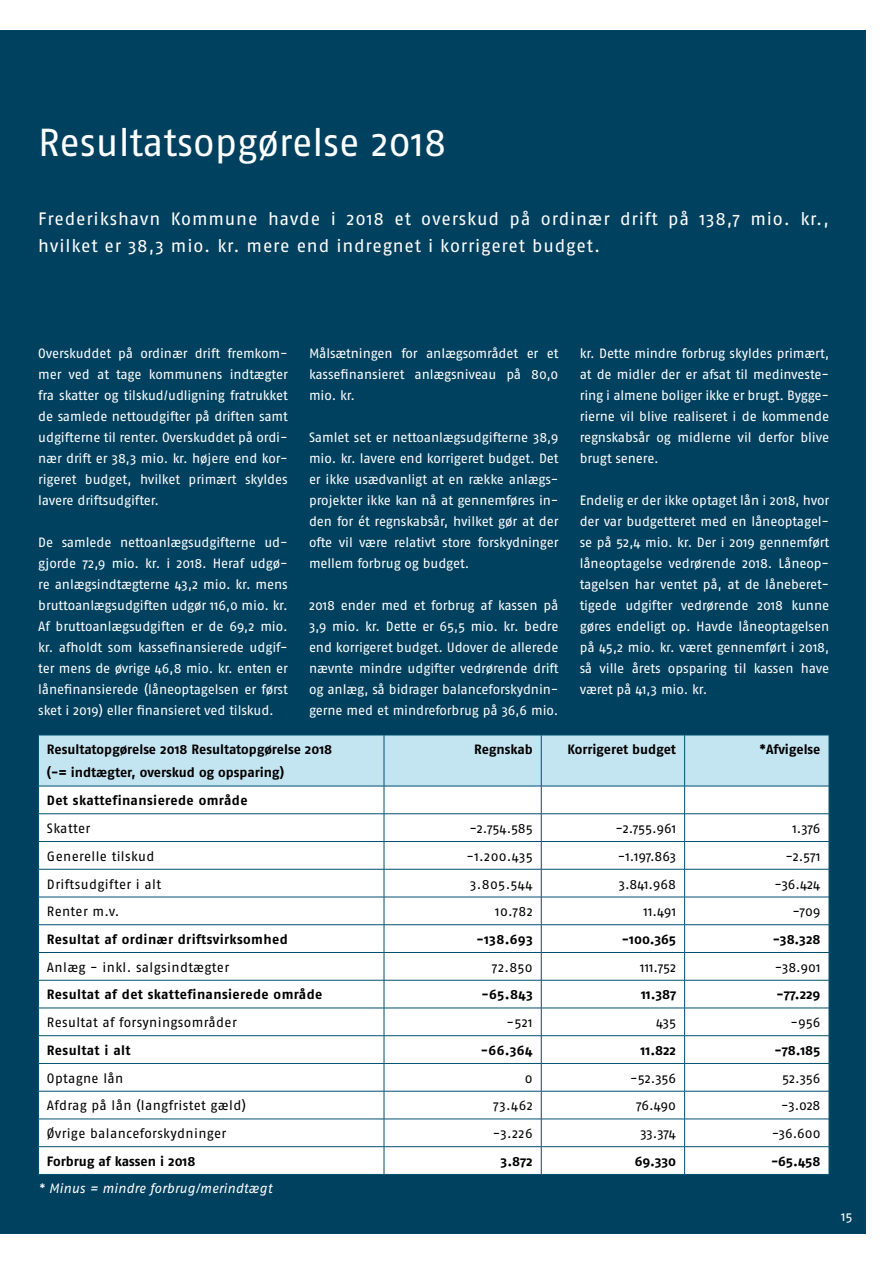
<style>
.page{position:relative;width:893px;height:1263px;background:#fff}
.page>*{position:absolute;margin:0;border:0;box-sizing:border-box;transform-origin:0 0}
.H1_øvrige_sider{font:39px "Fago Pro";letter-spacing:-.005em;color:#fff}
.Underoverskrifter{font:18px/27px "Fago Pro";letter-spacing:.045em;color:#fff}
.Brød_øvrig{font:13.5px/21px "Fago Pro";letter-spacing:-.01em;color:#fff;text-align:justify}
.t1{font:13.5px "Fago Pro";letter-spacing:.02em;color:#000}
.t2{font:700 13.5px/22.5px "Fago Pro";color:#000}
.t3{font:700 13.5px "Fago Pro";letter-spacing:.025em;color:#000}
.t4{font:italic 13.5px "Fago Pro";letter-spacing:.005em;color:#fff}
</style>
<div class="page">
<div style="left:0;top:30px;width:865px;height:1203px;background:#00415f"></div>
<hr style="left:38px;top:1174px;width:346px;height:1px;background:#005070">
<hr style="left:384px;top:1174px;width:157px;height:1px;background:#005070">
<hr style="left:541px;top:1174px;width:144px;height:1px;background:#005070">
<hr style="left:685px;top:1174px;width:144px;height:1px;background:#005070">
<svg style="left:38px;top:735px;width:791px;height:439px;background:#eef5f8"></svg>
<hr style="left:38px;top:869px;width:346px;height:1px;background:#005070">
<hr style="left:384px;top:869px;width:157px;height:1px;background:#005070">
<hr style="left:541px;top:869px;width:144px;height:1px;background:#005070">
<hr style="left:685px;top:869px;width:144px;height:1px;background:#005070">
<div style="left:298px;top:759px;width:73px;height:25px;background:#c3e4f1"></div>
<h1 class="H1_øvrige_sider" style="left:38px;top:119px;width:410px">Resultatsopgørelse 2018</h1>
<h2 class="Underoverskrifter" style="left:38px;top:205px;width:792px">Frederikshavn Kommune havde i 2018 et overskud på ordinær drift på 138,7 mio. kr., hvilket er 38,3 mio. kr. mere end indregnet i korrigeret budget.</h2>
<p class="Brød_øvrig" style="left:38px;top:343px;width:251px">Overskuddet på ordinær drift fremkom&shy;mer ved at tage kommunens indtægter fra skatter og tilskud/udligning fratrukket de samlede nettoudgifter på driften samt udgifterne til renter. Overskuddet på ordi&shy;nær drift er 38,3 mio. kr. højere end kor&shy;rigeret budget, hvilket primært skyldes lavere driftsudgifter.</p>
<p class="Brød_øvrig" style="left:38px;top:532px;width:251px">De samlede nettoanlægsudgifterne ud&shy;gjorde 72,9 mio. kr. i 2018. Heraf udgø&shy;re anlægsindtægterne 43,2 mio. kr. mens bruttoanlægsudgiften udgør 116,0 mio. kr.</p>
<p class="Brød_øvrig" style="left:38px;top:616px;width:251px">Af bruttoanlægsudgiften er de 69,2 mio. kr. afholdt som kassefinansierede udgif&shy;ter mens de øvrige 46,8 mio. kr. enten er lånefinansierede (låneoptagelsen er først sket i 2019) eller finansieret ved tilskud.</p>
<p class="Brød_øvrig" style="left:309px;top:343px;width:251px">Målsætningen for anlægsområdet er et kassefinansieret anlægsniveau på 80,0 mio. kr.</p>
<p class="Brød_øvrig" style="left:309px;top:427px;width:251px">Samlet set er nettoanlægsudgifterne 38,9 mio. kr. lavere end korrigeret budget. Det er ikke usædvanligt at en række anlægs&shy;projekter ikke kan nå at gennemføres in&shy;den for ét regnskabsår, hvilket gør at der ofte vil være relativt store forskydninger mellem forbrug og budget.</p>
<p class="Brød_øvrig" style="left:309px;top:595px;width:251px">2018 ender med et forbrug af kassen på 3,9 mio. kr. Dette er 65,5 mio. kr. bedre end korrigeret budget. Udover de allerede nævnte mindre udgifter vedrørende drift og anlæg, så bidrager balanceforskydnin&shy;gerne med et mindreforbrug på 36,6 mio.</p>
<p class="Brød_øvrig" style="left:580px;top:343px;width:251px">kr. Dette mindre forbrug skyldes primært, at de midler der er afsat til medinveste&shy;ring i almene boliger ikke er brugt. Bygge&shy;rierne vil blive realiseret i de kommende regnskabsår og midlerne vil derfor blive brugt senere.</p>
<p class="Brød_øvrig" style="left:580px;top:490px;width:251px">Endelig er der ikke optaget lån i 2018, hvor der var budgetteret med en låneoptagel&shy;se på 52,4 mio. kr. Der i 2019 gennemført låneoptagelse vedrørende 2018. Låneop&shy;tagelsen har ventet på, at de låneberet&shy;tigede udgifter vedrørende 2018 kunne gøres endeligt op. Havde låneoptagelsen på 45,2 mio. kr. været gennemført i 2018, så ville årets opsparing til kassen have været på 41,3 mio. kr.</p>
<p class="t2" style="left:47px;top:738px;width:287px">Resultatopgørelse 2018 Resultatopgørelse 2018 (-= indtægter, overskud og opsparing)</p>
<p class="t2" style="left:474px;top:738px;width:60px">Regnskab</p>
<p class="t2" style="left:567px;top:738px;width:110px">Korrigeret budget</p>
<p class="t2" style="left:760px;top:738px;width:62px">*Afvigelse</p>
<p class="t3" style="left:47px;top:792px;width:202px">Det skattefinansierede område</p>
<p class="t1" style="left:47px;top:820px;width:45px">Skatter</p>
<p class="t1" style="left:470px;top:820px;width:65px">-2.754.585</p>
<p class="t1" style="left:615px;top:820px;width:62px">-2.755.961</p>
<p class="t1" style="left:792px;top:820px;width:30px">1.376</p>
<p class="t1" style="left:47px;top:848px;width:109px">Generelle tilskud</p>
<p class="t1" style="left:466px;top:848px;width:68px">-1.200.435</p>
<p class="t1" style="left:618px;top:848px;width:60px">-1.197.863</p>
<p class="t1" style="left:785px;top:848px;width:37px">-2.571</p>
<p class="t1" style="left:47px;top:876px;width:116px">Driftsudgifter i alt</p>
<p class="t1" style="left:470px;top:876px;width:64px">3.805.544</p>
<p class="t1" style="left:619px;top:876px;width:59px">3.841.968</p>
<p class="t1" style="left:774px;top:876px;width:48px">-36.424</p>
<p class="t1" style="left:47px;top:903px;width:74px">Renter m.v.</p>
<p class="t1" style="left:495px;top:903px;width:39px">10.782</p>
<p class="t1" style="left:644px;top:903px;width:34px">11.491</p>
<p class="t1" style="left:792px;top:903px;width:30px">-709</p>
<p class="t3" style="left:47px;top:931px;width:242px">Resultat af ordinær driftsvirksomhed</p>
<p class="t2" style="left:476px;top:928px;width:58px">-138.693</p>
<p class="t2" style="left:622px;top:928px;width:56px">-100.365</p>
<p class="t2" style="left:773px;top:928px;width:49px">-38.328</p>
<p class="t1" style="left:47px;top:959px;width:184px">Anlæg - inkl. salgsindtægter</p>
<p class="t1" style="left:492px;top:959px;width:42px">72.850</p>
<p class="t1" style="left:640px;top:959px;width:37px">111.752</p>
<p class="t1" style="left:775px;top:959px;width:47px">-38.901</p>
<p class="t3" style="left:47px;top:987px;width:277px">Resultat af det skattefinansierede område</p>
<p class="t2" style="left:481px;top:983px;width:53px">-65.843</p>
<p class="t2" style="left:641px;top:983px;width:37px">11.387</p>
<p class="t2" style="left:777px;top:983px;width:45px">-77.229</p>
<p class="t1" style="left:47px;top:1014px;width:191px">Resultat af forsyningsområder</p>
<p class="t1" style="left:506px;top:1014px;width:28px">-521</p>
<p class="t1" style="left:656px;top:1014px;width:22px">435</p>
<p class="t1" style="left:791px;top:1014px;width:31px">-956</p>
<p class="t3" style="left:47px;top:1042px;width:85px">Resultat i alt</p>
<p class="t2" style="left:481px;top:1039px;width:53px">-66.364</p>
<p class="t2" style="left:641px;top:1039px;width:37px">11.822</p>
<p class="t2" style="left:775px;top:1039px;width:47px">-78.185</p>
<p class="t1" style="left:47px;top:1070px;width:78px">Optagne lån</p>
<p class="t1" style="left:525px;top:1070px;width:9px">0</p>
<p class="t1" style="left:630px;top:1070px;width:47px">-52.356</p>
<p class="t1" style="left:782px;top:1070px;width:40px">52.356</p>
<p class="t1" style="left:47px;top:1097px;width:200px">Afdrag på lån (langfristet gæld)</p>
<p class="t1" style="left:493px;top:1097px;width:41px">73.462</p>
<p class="t1" style="left:636px;top:1097px;width:41px">76.490</p>
<p class="t1" style="left:781px;top:1097px;width:41px">-3.028</p>
<p class="t1" style="left:47px;top:1125px;width:181px">Øvrige balanceforskydninger</p>
<p class="t1" style="left:493px;top:1125px;width:42px">-3.226</p>
<p class="t1" style="left:640px;top:1125px;width:37px">33.374</p>
<p class="t1" style="left:772px;top:1125px;width:50px">-36.600</p>
<p class="t2" style="left:47px;top:1150px;width:150px">Forbrug af kassen i 2018</p>
<p class="t2" style="left:501px;top:1150px;width:34px">3.872</p>
<p class="t2" style="left:635px;top:1150px;width:43px">69.330</p>
<p class="t2" style="left:771px;top:1150px;width:51px">-65.458</p>
<p class="t4" style="left:38px;top:1180px;width:235px">* Minus = mindre forbrug/merindtægt</p>
<p class="Brød_øvrig" style="left:841px;top:1206px;width:13px">15</p>
</div>
